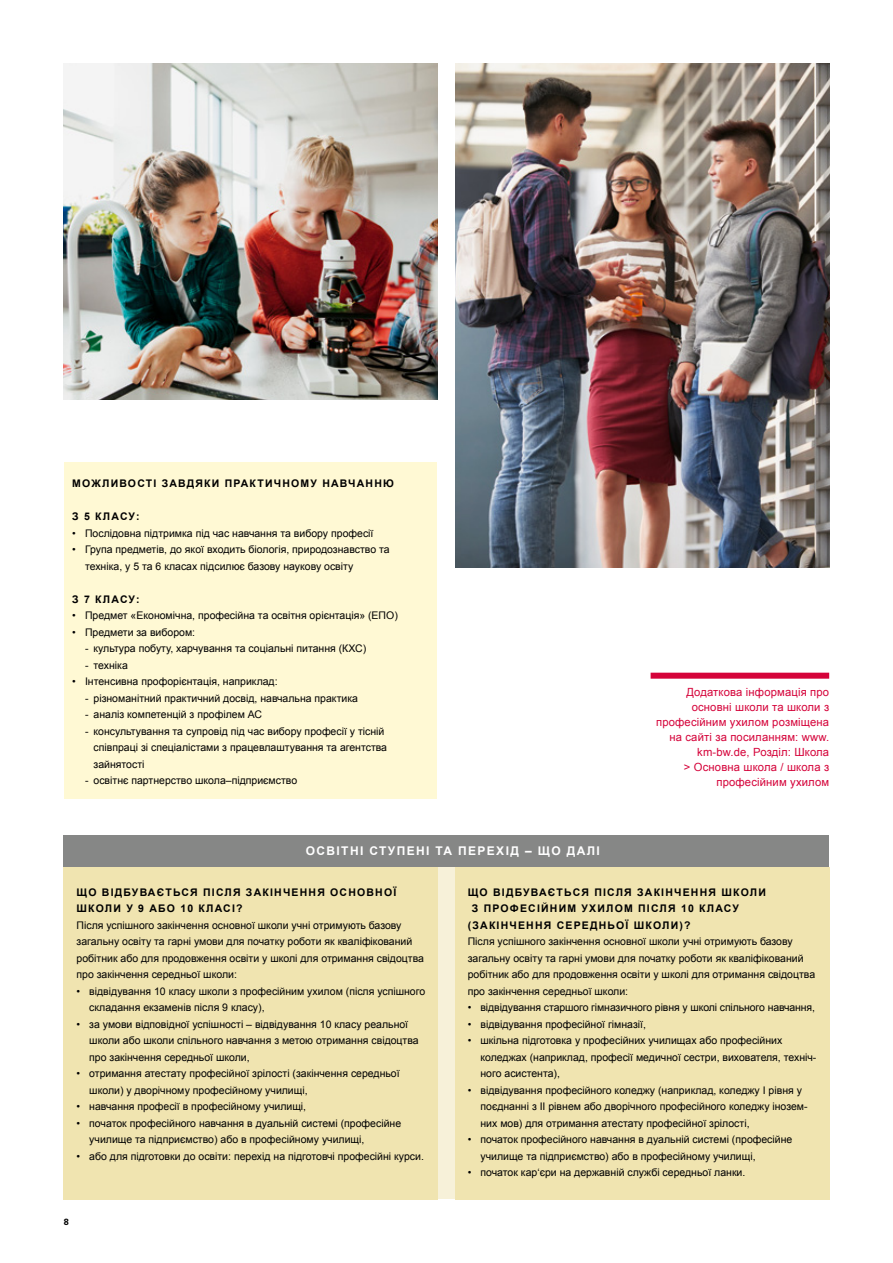
<style>
.page{position:relative;width:893px;height:1263px;background:#fff}
.page>*{position:absolute;margin:0;border:0;box-sizing:border-box;transform-origin:0 0}
.t1{font:700 12px "Arial";letter-spacing:.115em;color:#fff}
.t2{font:11.25px/15px "Arial";letter-spacing:.015em;color:#d5033a;text-align:right}
.t3{font:10.5px/16.5px "Arial";color:#000}
.t4{font:700 10.5px/16.5px "Arial";letter-spacing:.115em;color:#000}
.t5{font:700 9px "Univers LT Std";color:#000}
</style>
<div class="page">
<div style="left:436px;top:866px;width:20px;height:333px;background:#f7f1d9"></div>
<img style="left:64px;top:64px;width:374px;height:336px">
<img style="left:455px;top:64px;width:374px;height:504px">
<div style="left:64px;top:867px;width:374px;height:332px;background:#f0e4b0"></div>
<div style="left:455px;top:867px;width:374px;height:332px;background:#f0e4b0"></div>
<div style="left:64px;top:835px;width:765px;height:32px;background:#868786"></div>
<div style="left:64px;top:463px;width:372px;height:336px;background:#fff9d4"></div>
<div style="left:651px;top:673px;width:178px;height:6px;background:#d5033a"></div>
<p class="t4" style="left:72px;top:476px;width:323px">МОЖЛИВОСТІ ЗАВДЯКИ ПРАКТИЧНОМУ НАВЧАННЮ</p>
<p class="t4" style="left:72px;top:509px;width:69px">З 5 КЛАСУ:</p>
<p class="t3" style="left:72px;top:525px;width:303px">• Послідовна підтримка під час навчання та вибору професії</p>
<p class="t3" style="left:85px;top:542px;width:306px;text-indent:-13px">• Група предметів, до якої входить біологія, природознавство та техніка, у 5 та 6 класах підсилює базову наукову освіту</p>
<p class="t4" style="left:72px;top:591px;width:69px">З 7 КЛАСУ:</p>
<p class="t3" style="left:72px;top:608px;width:327px">• Предмет «Економічна, професійна та освітня орієнтація» (ЕПО)</p>
<p class="t3" style="left:72px;top:624px;width:124px">• Предмети за вибором:</p>
<p class="t3" style="left:85px;top:641px;width:283px">- культура побуту, харчування та соціальні питання (КХС)</p>
<p class="t3" style="left:85px;top:657px;width:44px">- техніка</p>
<p class="t3" style="left:72px;top:674px;width:207px">• Інтенсивна профорієнтація, наприклад:</p>
<p class="t3" style="left:85px;top:690px;width:274px">- різноманітний практичний досвід, навчальна практика</p>
<p class="t3" style="left:85px;top:707px;width:179px">- аналіз компетенцій з профілем АС</p>
<p class="t3" style="left:94px;top:723px;width:295px;text-indent:-9px">- консультування та супровід під час вибору професії у тісній співпраці зі спеціалістами з працевлаштування та агентства зайнятості</p>
<p class="t3" style="left:85px;top:773px;width:214px">- освітнє партнерство школа–підприємство</p>
<p class="t1" style="left:306px;top:842px;width:296px">ОСВІТНІ СТУПЕНІ ТА ПЕРЕХІД – ЩО ДАЛІ</p>
<p class="t2" style="left:656px;top:684px;width:175px">Додаткова інформація про основні школи та школи з професійним ухилом розміщена на сайті за посиланням: www. km-bw.de, Розділ: Школа<br>&gt; Основна школа / школа з професійним ухилом</p>
<p class="t4" style="left:77px;top:884px;width:321px">ЩО ВІДБУВАЄТЬСЯ ПІСЛЯ ЗАКІНЧЕННЯ ОСНОВНОЇ<br>ШКОЛИ У 9 АБО 10 КЛАСІ?</p>
<p class="t3" style="left:77px;top:917px;width:349px">Після успішного закінчення основної школи учні отримують базову загальну освіту та гарні умови для початку роботи як кваліфікований робітник або для продовження освіти у школі для отримання свідоцтва про закінчення середньої школи:</p>
<p class="t3" style="left:89px;top:983px;width:337px;text-indent:-13px">• відвідування 10 класу школи з професійним ухилом (після успішного складання екзаменів після 9 класу),</p>
<p class="t3" style="left:89px;top:1016px;width:331px;text-indent:-13px">• за умови відповідної успішності – відвідування 10 класу реальної школи або школи спільного навчання з метою отримання свідоцтва про закінчення середньої школи,</p>
<p class="t3" style="left:89px;top:1065px;width:312px;text-indent:-13px">• отримання атестату професійної зрілості (закінчення середньої школи) у дворічному професійному училищі,</p>
<p class="t3" style="left:77px;top:1098px;width:231px">• навчання професії в професійному училищі,</p>
<p class="t3" style="left:89px;top:1115px;width:313px;text-indent:-13px">• початок професійного навчання в дуальній системі (професійне училище та підприємство) або в професійному училищі,</p>
<p class="t3" style="left:77px;top:1148px;width:349px">• або для підготовки до освіти: перехід на підготовчі професійні курси.</p>
<p class="t5" style="left:64px;top:1217px;width:7px">8</p>
<p class="t4" style="left:468px;top:884px;width:300px">ЩО ВІДБУВАЄТЬСЯ ПІСЛЯ ЗАКІНЧЕННЯ ШКОЛИ</p>
<p class="t4" style="left:472px;top:901px;width:269px">З ПРОФЕСІЙНИМ УХИЛОМ ПІСЛЯ 10 КЛАСУ</p>
<p class="t4" style="left:468px;top:917px;width:224px">(ЗАКІНЧЕННЯ СЕРЕДНЬОЇ ШКОЛИ)?</p>
<p class="t3" style="left:468px;top:933px;width:349px">Після успішного закінчення основної школи учні отримують базову загальну освіту та гарні умови для початку роботи як кваліфікований робітник або для продовження освіти у школі для отримання свідоцтва про закінчення середньої школи:</p>
<p class="t3" style="left:468px;top:999px;width:349px">• відвідування старшого гімназичного рівня у школі спільного навчання,</p>
<p class="t3" style="left:468px;top:1016px;width:180px">• відвідування професійної гімназії,</p>
<p class="t3" style="left:480px;top:1032px;width:337px;text-indent:-13px">• шкільна підготовка у професійних училищах або професійних коледжах (наприклад, професії медичної сестри, вихователя, техніч&shy;ного асистента),</p>
<p class="t3" style="left:480px;top:1082px;width:329px;text-indent:-13px">• відвідування професійного коледжу (наприклад, коледжу І рівня у поєднанні з ІІ рівнем або дворічного професійного коледжу інозем&shy;них мов) для отримання атестату професійної зрілості,</p>
<p class="t3" style="left:480px;top:1131px;width:313px;text-indent:-13px">• початок професійного навчання в дуальній системі (професійне училище та підприємство) або в професійному училищі,</p>
<p class="t3" style="left:468px;top:1164px;width:279px">• початок кар‘єри на державній службі середньої ланки.</p>
</div>
